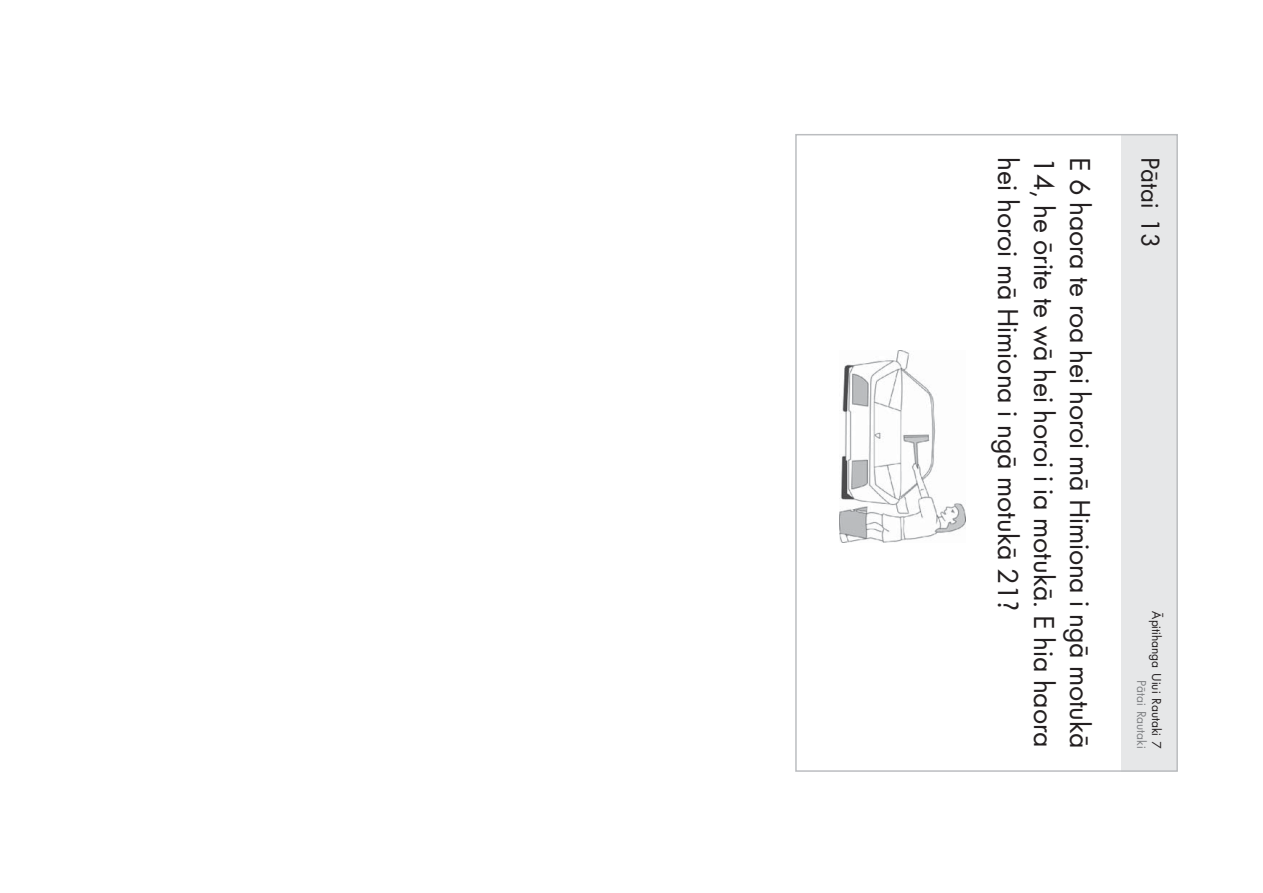
<style>
.page{position:relative;width:1263px;height:893px;background:#fff}
.page>*{position:absolute;margin:0;border:0;box-sizing:border-box;transform-origin:0 0}
.t1{font:30px "Futura Boo";color:#231f20}
.t2{font:27px "Futura Boo";color:#231f20}
.t3{font:13.5px "Futura Boo";color:#231f20}
.t4{font:13.5px "Futura Boo";color:#808285}
.s1{font-family:"Myriad Pro";font-stretch:condensed}
</style>
<div class="page">
<div style="left:1122px;top:135px;width:55px;height:637px;background:#e6e7e8"></div>
<div style="left:795px;top:134px;width:383px;height:638px;border:2px solid #bbbdc0"></div>
<img style="left:839px;top:351px;width:126px;height:191px">
<p class="t1" style="left:1026px;top:157px;width:454px;rotate:90deg">hei horoi mā Himiona i ngā motukā 21<span class="s1">?</span></p>
<p class="t1" style="left:1062px;top:157px;width:592px;rotate:90deg">14, he ōrite te wā hei horoi i ia motukā. E hia haora</p>
<p class="t1" style="left:1098px;top:157px;width:593px;rotate:90deg">E 6 haora te roa hei horoi mā Himiona i ngā motukā</p>
<p class="t2" style="left:1166px;top:157px;width:92px;rotate:90deg">Pātai 13</p>
<p class="t3" style="left:1165px;top:611px;width:139px;rotate:90deg">Āpitihanga Uiui Rautaki 7</p>
<p class="t4" style="left:1150px;top:680px;width:70px;rotate:90deg">Pātai Rautaki</p>
</div>
